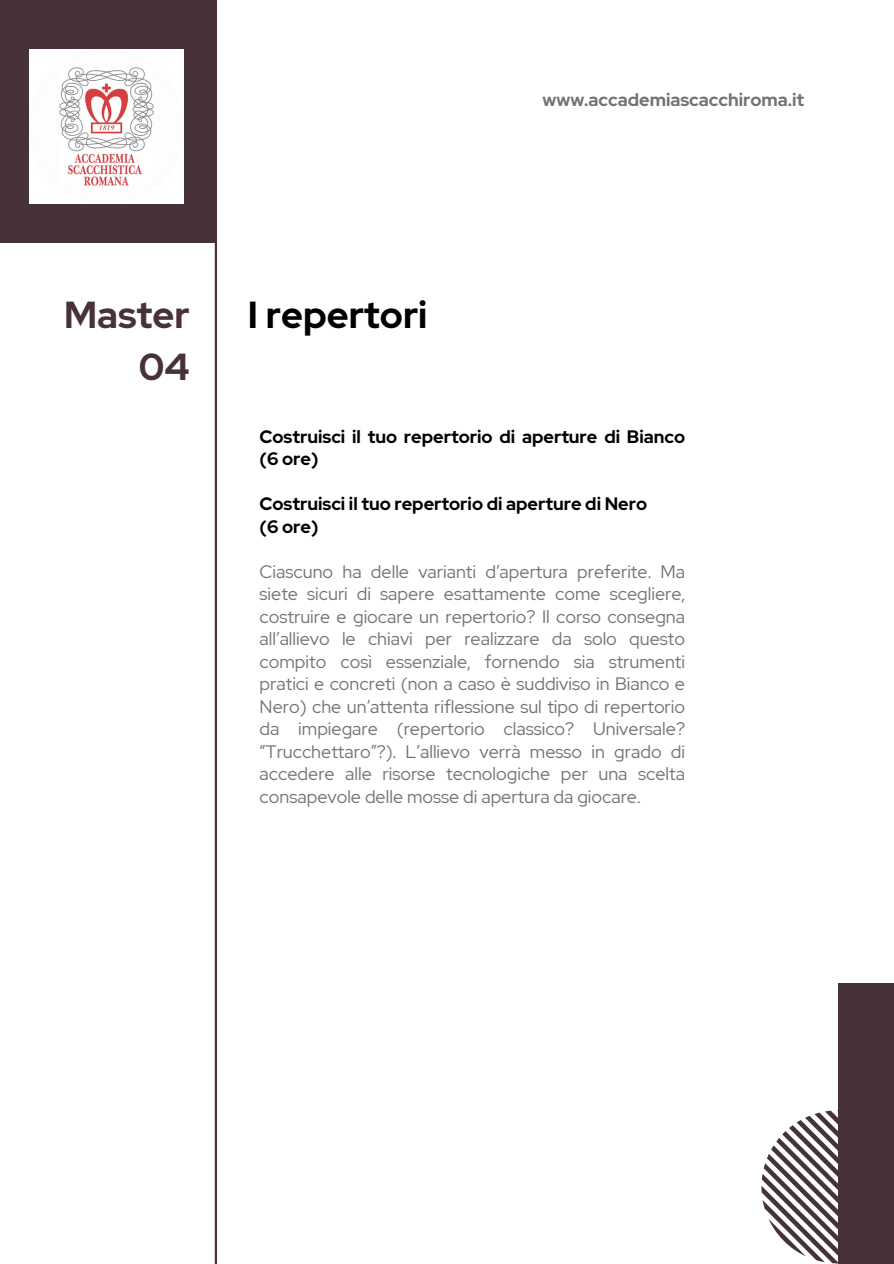
<style>
.page{position:relative;width:894px;height:1264px;background:#fff}
.page>*{position:absolute;margin:0;border:0;box-sizing:border-box;transform-origin:0 0}
.t1{font:700 37.5px "Red Hat Display";color:#000}
.t2{font:700 37.5px/51.8px "Red Hat Display";color:#47323c;text-align:right}
.t3{font:18px/22.5px "Red Hat Display";color:#737373;text-align:justify}
.t4{font:700 18px/22.5px "Red Hat Display";color:#000}
.t5{font:700 18px "Red Hat Display";color:#737373}
</style>
<div class="page">
<div style="left:837px;top:983px;width:56px;height:280px;background:#47323c"></div>
<svg style="left:761px;top:1110px;width:77px;height:153px"></svg>
<hr style="left:215px;top:0;width:2px;height:1263px;background:#47323c">
<div style="left:0;top:0;width:217px;height:242px;background:#47323c"></div>
<img style="left:30px;top:50px;width:153px;height:153px">
<p class="t5" style="left:542px;top:88px;width:263px">www.accademiascacchiroma.it</p>
<p class="t2" style="left:64px;top:289px;width:127px">Master<br>04</p>
<p class="t1" style="left:248px;top:290px;width:181px">I repertori</p>
<h1 class="t4" style="left:259px;top:425px;width:427px">Costruisci il tuo repertorio di aperture di Bianco (6 ore)</h1>
<h2 class="t4" style="left:259px;top:492px;width:389px">Costruisci il tuo repertorio di aperture di Nero (6 ore)</h2>
<h1 class="t3" style="left:259px;top:560px;width:427px">Ciascuno ha delle varianti d’apertura preferite. Ma siete sicuri di sapere esattamente come scegliere, costruire e giocare un repertorio? Il corso consegna all’allievo le chiavi per realizzare da solo questo compito così essenziale, fornendo sia strumenti pratici e concreti (non a caso è suddiviso in Bianco e Nero) che un’attenta riflessione sul tipo di repertorio da impiegare (repertorio classico? Universale? “Trucchettaro”?). L’allievo verrà messo in grado di accedere alle risorse tecnologiche per una scelta consapevole delle mosse di apertura da giocare.</h1>
</div>
